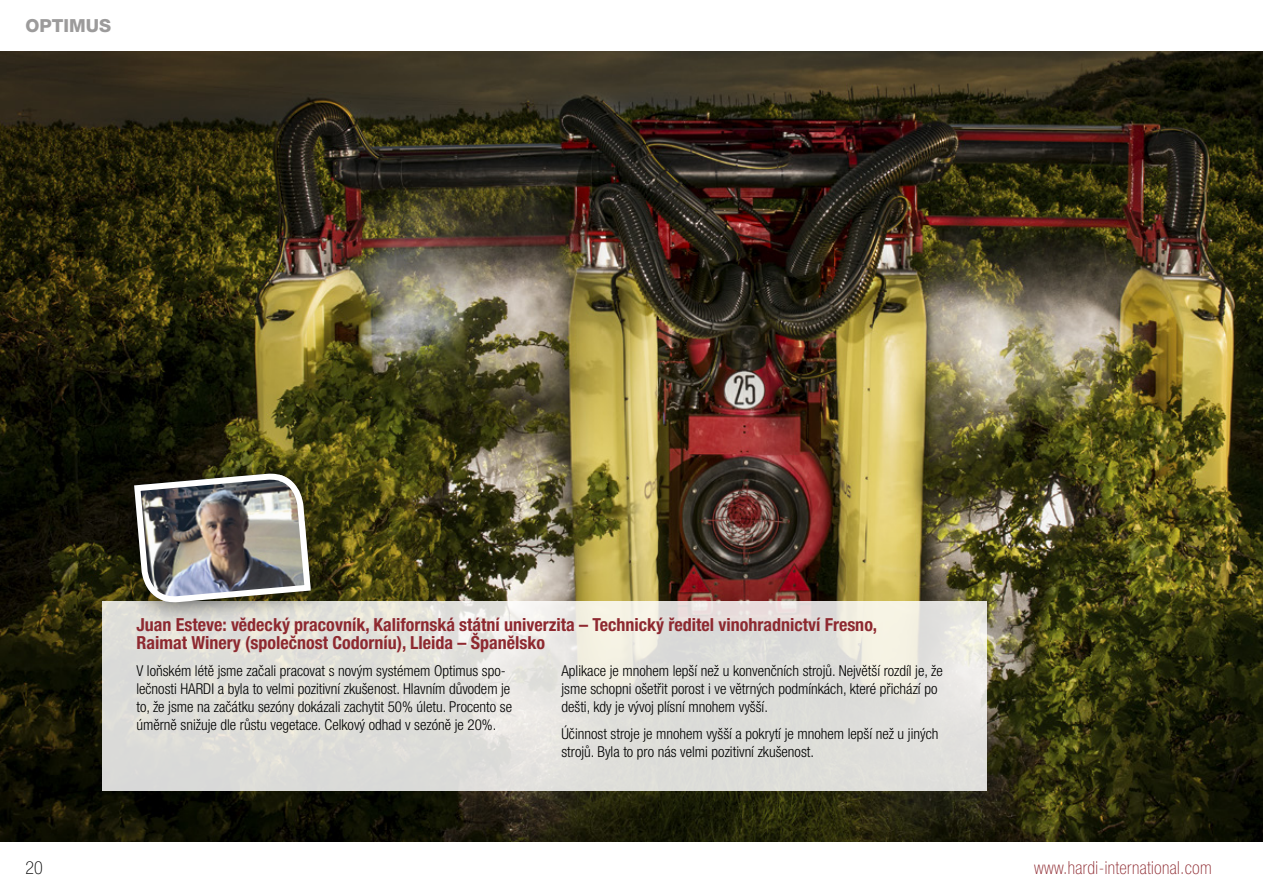
<style>
.page{position:relative;width:1263px;height:893px;background:#fff}
.page>*{position:absolute;margin:0;border:0;box-sizing:border-box;transform-origin:0 0}
.t1{font:700 condensed 18px/18px "Helvetica Neue LT Pro";color:#8e2930}
.t2{font:100 condensed 18px "Helvetica Neue LT Pro";letter-spacing:.02em;color:#8e2930}
.t3{font:800 18px "Helvetica Neue LT Pro";color:#9c9b9b}
.t4{font:100 condensed 18px "Helvetica Neue LT Pro";color:#000}
.t5{font:300 condensed 15px/18px "Helvetica Neue LT Pro";color:#000}
</style>
<div class="page">
<img style="left:0;top:51px;width:1263px;height:791px">
<svg style="left:102px;top:601px;width:884px;height:190px;background:#e1e0db"></svg>
<div style="left:111px;top:450px;width:223px;height:176px;background:#000;opacity:.75"></div>
<img style="left:131px;top:474px;width:183px;height:128px">
<p class="t3" style="left:26px;top:15px;width:87px">OPTIMUS</p>
<p class="t4" style="left:26px;top:857px;width:19px">20</p>
<p class="t1" style="left:136px;top:616px;width:742px">Juan Esteve: vědecký pracovník, Kalifornská státní univerzita – Technický ředitel vinohradnictví Fresno,<br>Raimat Winery (společnost Codorníu), Lleida – Španělsko</p>
<p class="t5" style="left:136px;top:661px;width:377px">V loňském létě jsme začali pracovat s novým systémem Optimus spo&shy;lečnosti HARDI a byla to velmi pozitivní zkušenost. Hlavním důvodem je to, že jsme na začátku sezóny dokázali zachytit 50% úletu. Procento se úměrně snižuje dle růstu vegetace. Celkový odhad v sezóně je 20%.</p>
<p class="t5" style="left:561px;top:661px;width:383px">Aplikace je mnohem lepší než u konvenčních strojů. Největší rozdíl je, že jsme schopni ošetřit porost i ve větrných podmínkách, které přichází po dešti, kdy je vývoj plísní mnohem vyšší.</p>
<p class="t5" style="left:561px;top:724px;width:378px">Účinnost stroje je mnohem vyšší a pokrytí je mnohem lepší než u jiných strojů. Byla to pro nás velmi pozitivní zkušenost.</p>
<p class="t2" style="left:1034px;top:857px;width:179px">www.hardi-international.com</p>
</div>
